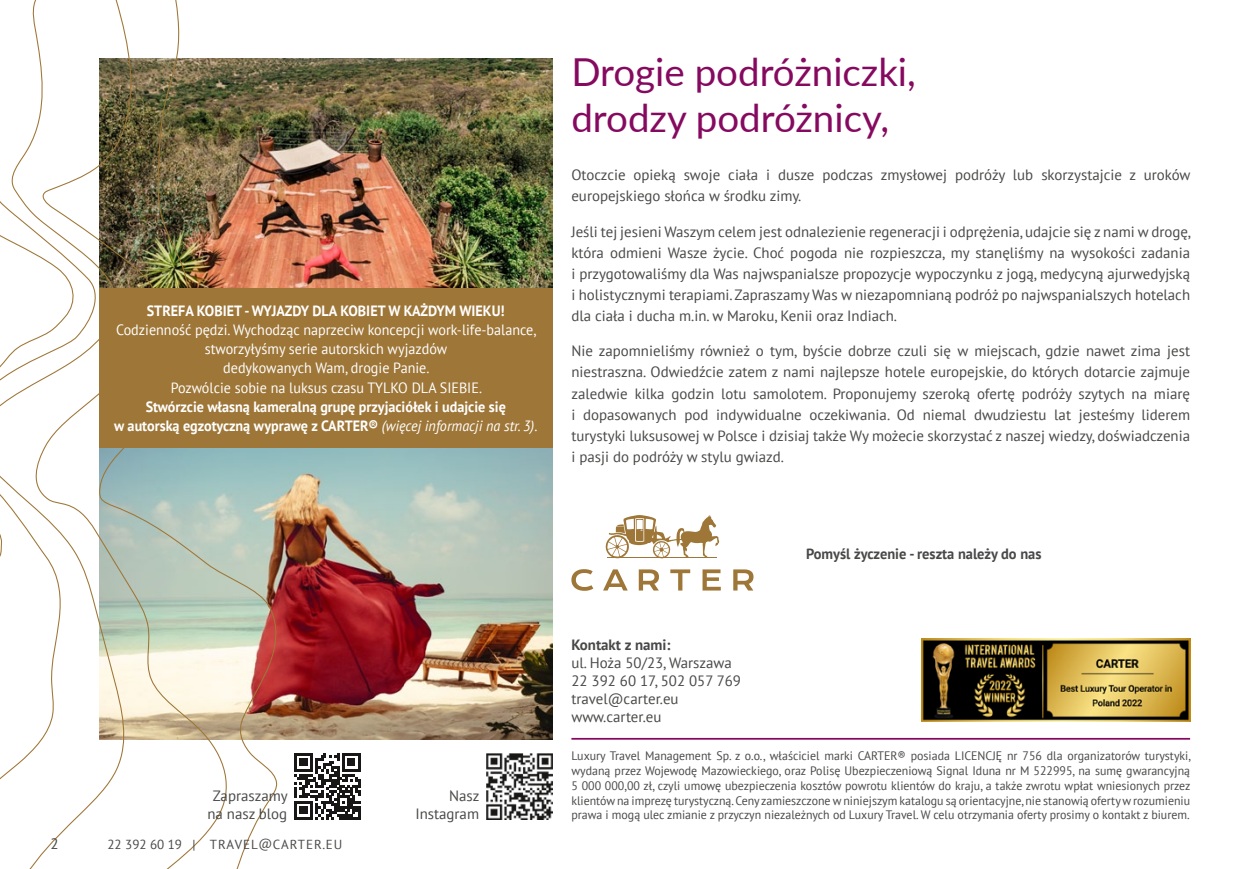
<style>
.page{position:relative;width:1241px;height:869px;background:#fff}
.page>*{position:absolute;margin:0;border:0;box-sizing:border-box;transform-origin:0 0}
.t1{font:38.5px/46.2px "Lato";color:#860960}
.t2{font:14.88px/21.2px "PT Sans";color:#484847}
.t3{font:14.88px/19.2px "PT Sans";color:#fff;text-align:center;scale:.95 1}
.t4{font:700 14.88px/19.2px "PT Sans";color:#fff;text-align:center;scale:.95 1}
.t5{font:700 14.88px "PT Sans";color:#484847}
.t6{font:13.12px "PT Sans";color:#484847}
.t7{font:12.25px/14.7px "PT Sans";color:#484847;text-align:justify}
.s1{font-weight:400;font-style:italic}
.s2{font-weight:400}
</style>
<div class="page">
<img style="left:279px;top:447px;width:273px;height:292px">
<img style="left:279px;top:58px;width:273px;height:230px">
<img style="left:0;top:0;width:279px;height:868px">
<svg style="left:571px;top:569px;width:22px;height:21px"></svg>
<svg style="left:603px;top:569px;width:24px;height:21px"></svg>
<svg style="left:638px;top:569px;width:21px;height:21px"></svg>
<svg style="left:670px;top:569px;width:20px;height:21px"></svg>
<svg style="left:702px;top:569px;width:18px;height:21px"></svg>
<svg style="left:733px;top:569px;width:20px;height:21px"></svg>
<svg style="left:605px;top:515px;width:114px;height:44px"></svg>
<hr style="left:607px;top:557px;width:110px;height:1px;background:#9e7637">
<hr style="left:571px;top:737px;width:618px;height:2px;background:#860960">
<img style="left:486px;top:753px;width:66px;height:66px">
<img style="left:921px;top:638px;width:268px;height:83px">
<svg style="left:294px;top:753px;width:66px;height:66px"></svg>
<div style="left:99px;top:288px;width:453px;height:159px;background:#9e7637"></div>
<p class="t4" style="left:147px;top:300px;width:378px">STREFA KOBIET - WYJAZDY DLA KOBIET W KAŻDYM WIEKU!</p>
<p class="t3" style="left:116px;top:319px;width:444px">Codzienność pędzi. Wychodząc naprzeciw koncepcji work-life-balance, stworzyłyśmy serie autorskich wyjazdów<br>dedykowanych Wam, drogie Panie.<br>Pozwólcie sobie na luksus czasu TYLKO DLA SIEBIE.</p>
<p class="t4" style="left:114px;top:396px;width:447px">Stwórzcie własną kameralną grupę przyjaciółek i udajcie się<br>w autorską egzotyczną wyprawę z CARTER® <span class="s1">(więcej informacji na str. 3)</span><span class="s2">.</span></p>
<p class="t2" style="left:207px;top:786px;width:82px;line-height:17.8px;text-align:center">Zapraszamy na nasz blog</p>
<p class="t2" style="left:50px;top:832px;width:10px">2</p>
<p class="t6" style="left:107px;top:835px;width:112px">22 392 60 19 | tra</p>
<p class="t6" style="left:235px;top:835px;width:48px">vel@carter</p>
<p class="t6" style="left:322px;top:835px;width:12px">.eu</p>
<p class="t2" style="left:415px;top:786px;width:66px;line-height:17.8px;text-align:right">Nasz<br>Instagram</p>
<h1 class="t1" style="left:571px;top:47px;width:346px">Drogie podróżniczki, drodzy podróżnicy,</h1>
<p class="t2" style="left:571px;top:164px;width:620px">Otoczcie opieką swoje ciała i dusze podczas zmysłowej podróży lub skorzystajcie z uroków europejskiego słońca w środku zimy.</p>
<p class="t2" style="left:571px;top:220px;width:621px;text-align:justify">Jeśli tej jesieni Waszym celem jest odnalezienie regeneracji i odprężenia, udajcie się z nami w drogę, która odmieni Wasze życie. Choć pogoda nie rozpieszcza, my stanęliśmy na wysokości zadania i przygotowaliśmy dla Was najwspanialsze propozycje wypoczynku z jogą, medycyną ajurwedyjską i holistycznymi terapiami. Zapraszamy Was w niezapomnianą podróż po najwspanialszych hotelach dla ciała i ducha m.in. w Maroku, Kenii oraz Indiach.</p>
<p class="t2" style="left:571px;top:340px;width:620px;text-align:justify">Nie zapomnieliśmy również o tym, byście dobrze czuli się w miejscach, gdzie nawet zima jest niestraszna. Odwiedźcie zatem z nami najlepsze hotele europejskie, do których dotarcie zajmuje zaledwie kilka godzin lotu samolotem. Proponujemy szeroką ofertę podróży szytych na miarę i dopasowanych pod indywidualne oczekiwania. Od niemal dwudziestu lat jesteśmy liderem turystyki luksusowej w Polsce i dzisiaj także Wy możecie skorzystać z naszej wiedzy, doświadczenia i pasji do podróży w stylu gwiazd.</p>
<p class="t5" style="left:571px;top:634px;width:101px">Kontakt z nami:</p>
<p class="t2" style="left:571px;top:653px;width:171px;line-height:17.8px">ul. Hoża 50/23, Warszawa<br>22 392 60 17, 502 057 769 travel@carter.eu www.carter.eu</p>
<p class="t5" style="left:806px;top:543px;width:237px">Pomyśl życzenie - reszta należy do nas</p>
<p class="t7" style="left:571px;top:748px;width:621px">Luxury Travel Management Sp. z o.o., właściciel marki CARTER® posiada LICENCJĘ nr 756 dla organizatorów turystyki, wydaną przez Wojewodę Mazowieckiego, oraz Polisę Ubezpieczeniową Signal Iduna nr M 522995, na sumę gwarancyjną 5 000 000,00 zł, czyli umowę ubezpieczenia kosztów powrotu klientów do kraju, a także zwrotu wpłat wniesionych przez klientów na imprezę turystyczną. Ceny zamieszczone w niniejszym katalogu są orientacyjne, nie stanowią oferty w rozumieniu prawa i mogą ulec zmianie z przyczyn niezależnych od Luxury Travel. W celu otrzymania oferty prosimy o kontakt z biurem.</p>
</div>
